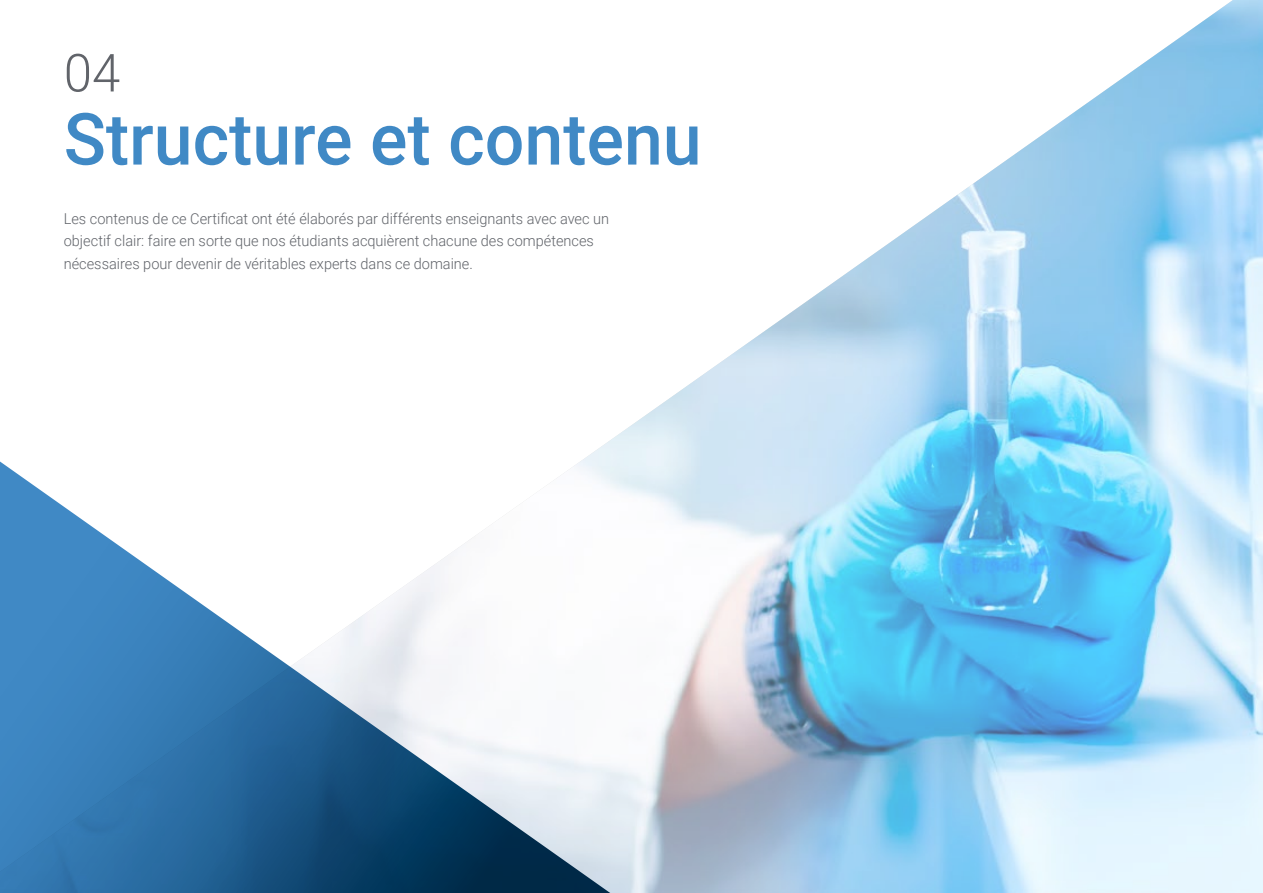
<style>
.page{position:relative;width:1263px;height:893px;background:#fff}
.page>*{position:absolute;margin:0;border:0;box-sizing:border-box;transform-origin:0 0}
.t1{font:500 72px "Roboto";color:#4089c5}
.t2{font:300 52.5px "Roboto";color:#61646a}
.t3{font:300 15px/22.5px "Roboto";color:#61646a}
</style>
<div class="page">
<img style="left:602px;top:0;width:661px;height:893px">
<svg style="left:0;top:446px;width:640px;height:447px"></svg>
<h2 class="t2" style="left:64px;top:36px;width:58px">04</h2>
<h1 class="t1" style="left:64px;top:89px;width:639px">Structure et contenu</h1>
<p class="t3" style="left:64px;top:207px;width:547px">Les contenus de ce Certificat ont été élaborés par différents enseignants avec avec un objectif clair: faire en sorte que nos étudiants acquièrent chacune des compétences nécessaires pour devenir de véritables experts dans ce domaine.</p>
</div>
